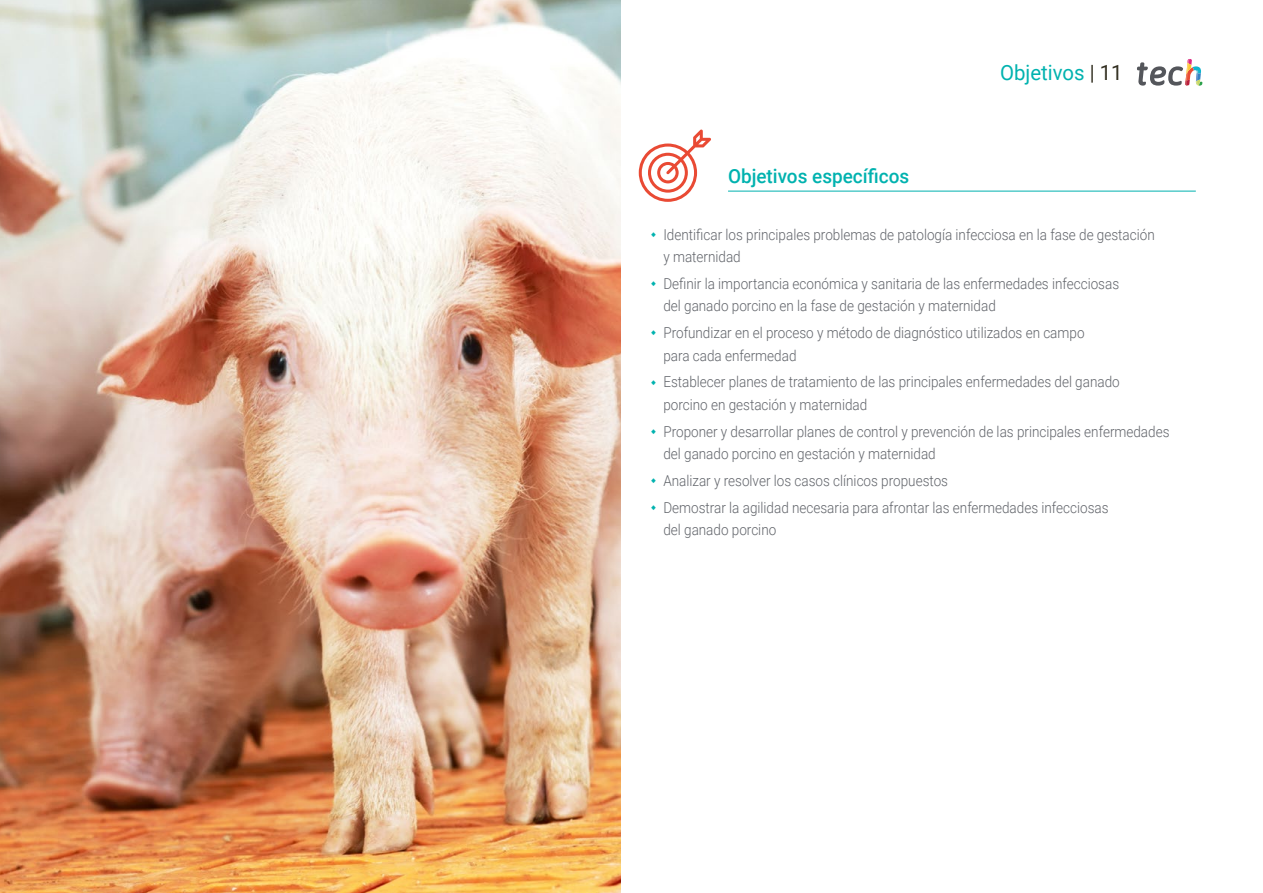
<style>
.page{position:relative;width:1263px;height:893px;background:#fff}
.page>*{position:absolute;margin:0;border:0;box-sizing:border-box;transform-origin:0 0}
.t1{font:21px "Roboto";color:#00b2af}
.t2{font:500 19.5px "Roboto";color:#00b2af}
.t3{font:300 15px/22.5px "Roboto";color:#61646a;scale:.9 1}
.s1{color:#312e20}
</style>
<div class="page">
<hr style="left:728px;top:191px;width:468px;height:1px;background:#00b2af">
<svg style="left:639px;top:129px;width:72px;height:73px"></svg>
<img style="left:0;top:0;width:621px;height:893px">
<svg style="left:1137px;top:59px;width:65px;height:27px"></svg>
<h2 class="t2" style="left:728px;top:162px;width:183px">Objetivos específicos</h2>
<h1 class="t1" style="left:1000px;top:57px;width:124px">Objetivos <span class="s1">| 11</span></h1>
<p class="t3" style="left:663px;top:223px;width:547px">Identificar los principales problemas de patología infecciosa en la fase de gestación y maternidad</p>
<p class="t3" style="left:663px;top:272px;width:508px">Definir la importancia económica y sanitaria de las enfermedades infecciosas del ganado porcino en la fase de gestación y maternidad</p>
<p class="t3" style="left:663px;top:321px;width:469px">Profundizar en el proceso y método de diagnóstico utilizados en campo para cada enfermedad</p>
<p class="t3" style="left:663px;top:370px;width:509px">Establecer planes de tratamiento de las principales enfermedades del ganado porcino en gestación y maternidad</p>
<p class="t3" style="left:663px;top:420px;width:564px">Proponer y desarrollar planes de control y prevención de las principales enfermedades del ganado porcino en gestación y maternidad</p>
<p class="t3" style="left:663px;top:467px;width:496px;line-height:26.7px">Analizar y resolver los casos clínicos propuestos<br>Demostrar la agilidad necesaria para afrontar las enfermedades infecciosas</p>
<p class="t3" style="left:663px;top:518px;width:127px">del ganado porcino</p>
</div>
